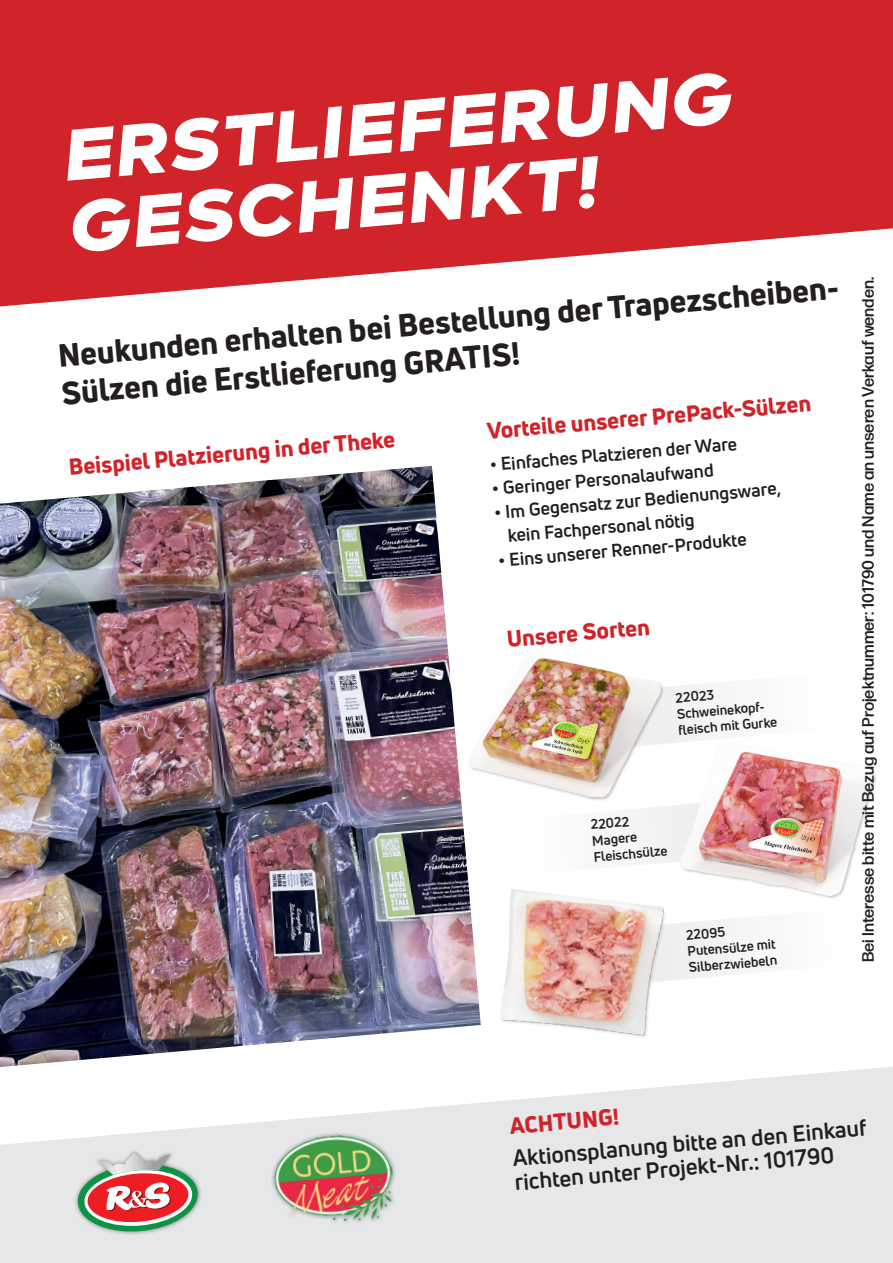
<style>
.page{position:relative;width:893px;height:1263px;background:#fff}
.page>*{position:absolute;margin:0;border:0;box-sizing:border-box;transform-origin:0 0}
.t1{font:italic 900 72px/72px "Typold Extended";color:#fff}
.t2{font:800 31.5px/37.8px "Uni Neue";color:#231f20}
.t3{font:800 22.5px "Uni Neue";color:#d1232a}
.t4{font:700 22.5px/24px "Uni Neue";color:#231f20}
.t5{font:700 18px/24px "Uni Neue";color:#231f20}
.t6{font:500 16.5px "Forma DJR Text";color:#231f20}
.t7{font:700 13.5px/16.2px "Uni Neue";color:#231f20}
</style>
<div class="page">
<svg style="left:0;top:1067px;width:893px;height:196px;fill:#e6e7e9"></svg>
<div style="left:73px;top:1149px;width:129px;height:87px;background:#231f20;opacity:.5"></div>
<svg style="left:77px;top:1152px;width:121px;height:80px"></svg>
<img style="left:272px;top:1131px;width:125px;height:98px">
<svg style="left:0;top:0;width:893px;height:306px;background:#d63e44"></svg>
<div style="left:634px;top:805px;width:44px;height:60px;background:#f3f3f3"></div>
<img style="left:678px;top:751px;width:198px;height:148px">
<div style="left:664px;top:683px;width:52px;height:61px;background:#f2f2f2"></div>
<div style="left:468px;top:655px;width:196px;height:146px;background:#231f20;opacity:.25"></div>
<img style="left:481px;top:655px;width:182px;height:142px">
<div style="left:688px;top:919px;width:49px;height:60px;background:#f2f2f2"></div>
<img style="left:500px;top:868px;width:188px;height:169px">
<img style="left:0;top:466px;width:481px;height:601px">
<h1 class="t1" style="left:59px;top:111px;width:674px;rotate:-5deg">ERSTLIEFERUNG<br>GESCHENKT!</h1>
<h2 class="t2" style="left:57px;top:336px;width:789px;rotate:-5deg">Neukunden erhalten bei Bestellung der Trapezscheiben-<br>Sülzen die Erstlieferung GRATIS!</h2>
<p class="t3" style="left:486px;top:416px;width:327px;rotate:-5deg">Vorteile unserer PrePack-Sülzen</p>
<p class="t5" style="left:489px;top:453px;width:250px;rotate:-5deg">• Einfaches Platzieren der Ware</p>
<p class="t3" style="left:67px;top:452px;width:329px;rotate:-5deg">Beispiel Platzierung in der Theke</p>
<p class="t5" style="left:491px;top:477px;width:224px;rotate:-5deg">• Geringer Personalaufwand</p>
<p class="t5" style="left:505px;top:500px;width:278px;text-indent:-12px;rotate:-5deg">• Im Gegensatz zur Bedienungsware, kein Fachpersonal nötig</p>
<p class="t5" style="left:497px;top:548px;width:251px;rotate:-5deg">• Eins unserer Renner-Produkte</p>
<p class="t3" style="left:505px;top:624px;width:145px;rotate:-5deg">Unsere Sorten</p>
<p class="t7" style="left:675px;top:690px;width:101px;rotate:-5deg">22023<br>Schweinekopf&shy;fleisch mit Gurke</p>
<p class="t7" style="left:590px;top:816px;width:76px;rotate:-5deg">22022<br>Magere<br>Fleischsülze</p>
<p class="t7" style="left:685px;top:927px;width:90px;rotate:-5deg">22095<br>Putensülze mit<br>Silberzwiebeln</p>
<p class="t6" style="left:857px;top:962px;width:686px;rotate:-90deg">Bei Interesse bitte mit Bezug auf Projektnummer: 101790 und Name an unseren Verkauf wenden.</p>
<p class="t3" style="left:509px;top:1111px;width:111px;rotate:-5deg">ACHTUNG!</p>
<p class="t4" style="left:512px;top:1146px;width:356px;rotate:-5deg">Aktionsplanung bitte an den Einkauf richten unter Projekt-Nr.: 101790</p>
</div>
